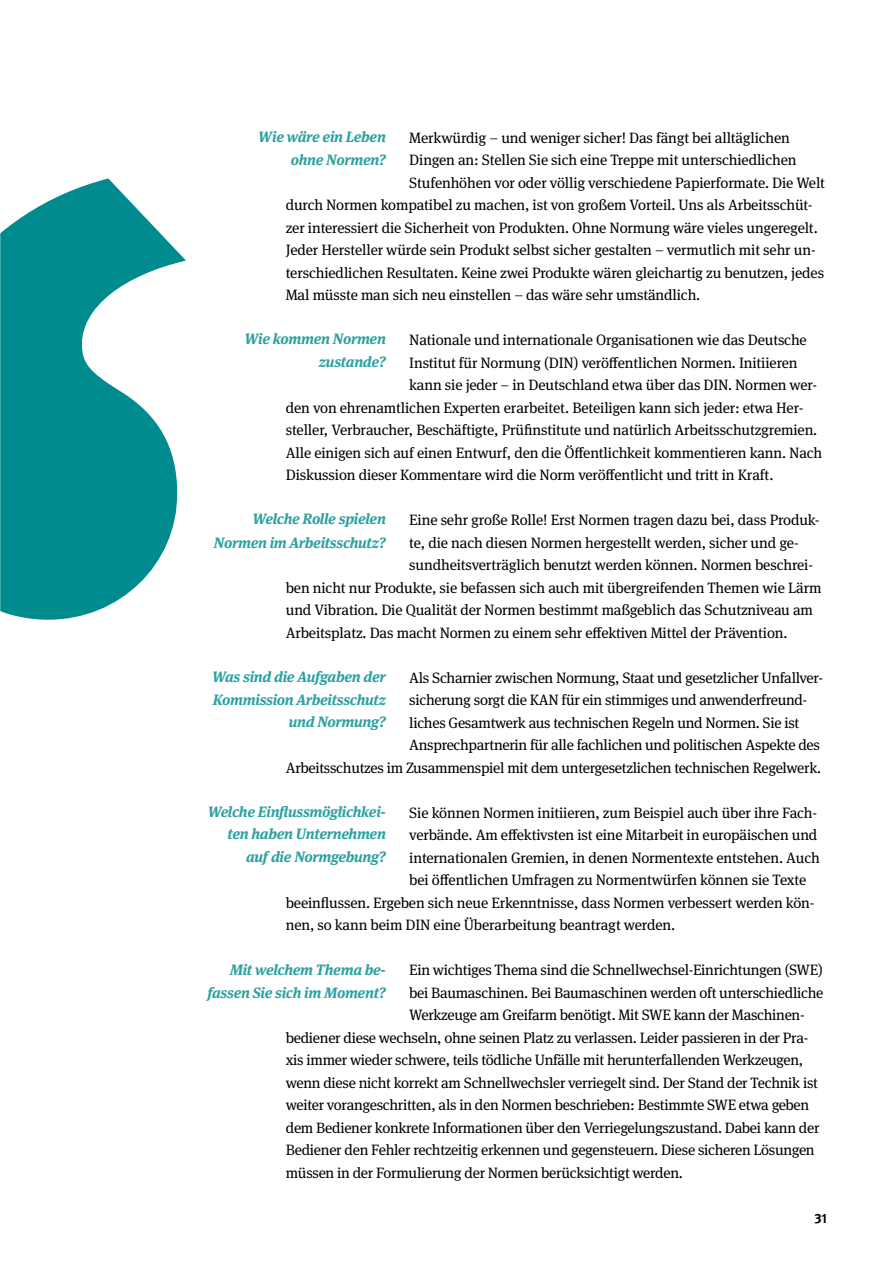
<style>
.page{position:relative;width:893px;height:1263px;background:#fff}
.page>*{position:absolute;margin:0;border:0;box-sizing:border-box;transform-origin:0 0}
.t1{font:15px "DGUV Meta Serif";letter-spacing:-.01em;color:#000}
.t2{font:italic 700 15px/22.5px "DGUV Meta Serif";letter-spacing:-.02em;color:#2ea1a1;text-align:right}
.t3{font:700 13.5px "DGUV Meta";color:#000}
</style>
<div class="page">
<svg style="left:0;top:178px;width:186px;height:442px;fill:#008c8e"></svg>
<p class="t2" style="left:258px;top:126px;width:129px">Wie wäre ein Leben ohne Normen?</p>
<p class="t1" style="left:409px;top:129px;width:382px">Merkwürdig – und weniger sicher! Das fängt bei alltäglichen</p>
<p class="t1" style="left:409px;top:151px;width:389px">Dingen an: Stellen Sie sich eine Treppe mit unterschiedlichen</p>
<p class="t1" style="left:409px;top:174px;width:417px">Stufenhöhen vor oder völlig verschiedene Papierformate. Die Welt</p>
<p class="t1" style="left:286px;top:196px;width:528px">durch Normen kompatibel zu machen, ist von großem Vorteil. Uns als Arbeitsschüt-</p>
<p class="t1" style="left:286px;top:219px;width:534px">zer interessiert die Sicherheit von Produkten. Ohne Normung wäre vieles ungeregelt.</p>
<p class="t1" style="left:286px;top:241px;width:531px">Jeder Hersteller würde sein Produkt selbst sicher gestalten – vermutlich mit sehr un-</p>
<p class="t1" style="left:286px;top:264px;width:540px">terschiedlichen Resultaten. Keine zwei Produkte wären gleichartig zu benutzen, jedes</p>
<p class="t1" style="left:286px;top:286px;width:416px">Mal müsste man sich neu einstellen – das wäre sehr umständlich.</p>
<p class="t2" style="left:244px;top:328px;width:143px">Wie kommen Normen zustande?</p>
<p class="t1" style="left:409px;top:331px;width:399px">Nationale und internationale Organisationen wie das Deutsche</p>
<p class="t1" style="left:409px;top:354px;width:390px">Institut für Normung (DIN) veröffentlichen Normen. Initiieren</p>
<p class="t1" style="left:409px;top:376px;width:409px">kann sie jeder – in Deutschland etwa über das DIN. Normen wer-</p>
<p class="t1" style="left:286px;top:399px;width:519px">den von ehrenamtlichen Experten erarbeitet. Beteiligen kann sich jeder: etwa Her-</p>
<p class="t1" style="left:286px;top:421px;width:533px">steller, Verbraucher, Beschäftigte, Prüfinstitute und natürlich Arbeitsschutzgremien.</p>
<p class="t1" style="left:286px;top:444px;width:538px">Alle einigen sich auf einen Entwurf, den die Öffentlichkeit kommentieren kann. Nach</p>
<p class="t1" style="left:286px;top:466px;width:489px">Diskussion dieser Kommentare wird die Norm veröffentlicht und tritt in Kraft.</p>
<p class="t2" style="left:214px;top:507px;width:173px;line-height:24px">Welche Rolle spielen<br>Normen im Arbeitsschutz?</p>
<p class="t1" style="left:409px;top:511px;width:412px">Eine sehr große Rolle! Erst Normen tragen dazu bei, dass Produk-</p>
<p class="t1" style="left:409px;top:534px;width:391px">te, die nach diesen Normen hergestellt werden, sicher und ge-</p>
<p class="t1" style="left:409px;top:556px;width:405px">sundheitsverträglich benutzt werden können. Normen beschrei-</p>
<p class="t1" style="left:286px;top:579px;width:537px">ben nicht nur Produkte, sie befassen sich auch mit übergreifenden Themen wie Lärm</p>
<p class="t1" style="left:286px;top:601px;width:529px">und Vibration. Die Qualität der Normen bestimmt maßgeblich das Schutzniveau am</p>
<p class="t1" style="left:286px;top:624px;width:503px">Arbeitsplatz. Das macht Normen zu einem sehr effektiven Mittel der Prävention.</p>
<p class="t2" style="left:212px;top:666px;width:175px">Was sind die Aufgaben der<br>Kommission Arbeitsschutz und Normung?</p>
<p class="t1" style="left:409px;top:669px;width:415px">Als Scharnier zwischen Normung, Staat und gesetzlicher Unfallver-</p>
<p class="t1" style="left:409px;top:691px;width:399px">sicherung sorgt die KAN für ein stimmiges und anwenderfreund-</p>
<p class="t1" style="left:409px;top:714px;width:392px">liches Gesamtwerk aus technischen Regeln und Normen. Sie ist</p>
<p class="t1" style="left:409px;top:736px;width:412px">Ansprechpartnerin für alle fachlichen und politischen Aspekte des</p>
<p class="t1" style="left:286px;top:759px;width:537px">Arbeitsschutzes im Zusammenspiel mit dem untergesetzlichen technischen Regelwerk.</p>
<p class="t2" style="left:208px;top:800px;width:180px">Welche Einflussmöglichkei&shy;ten haben Unternehmen auf die Normgebung?</p>
<p class="t1" style="left:409px;top:804px;width:409px">Sie können Normen initiieren, zum Beispiel auch über ihre Fach-</p>
<p class="t1" style="left:409px;top:826px;width:410px">verbände. Am effektivsten ist eine Mitarbeit in europäischen und</p>
<p class="t1" style="left:409px;top:849px;width:412px">internationalen Gremien, in denen Normentexte entstehen. Auch</p>
<p class="t1" style="left:409px;top:871px;width:399px">bei öffentlichen Umfragen zu Normentwürfen können sie Texte</p>
<p class="t1" style="left:286px;top:894px;width:530px">beeinflussen. Ergeben sich neue Erkenntnisse, dass Normen verbessert werden kön-</p>
<p class="t1" style="left:286px;top:916px;width:391px">nen, so kann beim DIN eine Überarbeitung beantragt werden.</p>
<p class="t2" style="left:208px;top:959px;width:180px">Mit welchem Thema be&shy;fassen Sie sich im Moment?</p>
<p class="t1" style="left:409px;top:961px;width:415px">Ein wichtiges Thema sind die Schnellwechsel-Einrichtungen (SWE)</p>
<p class="t1" style="left:409px;top:984px;width:416px">bei Baumaschinen. Bei Baumaschinen werden oft unterschiedliche</p>
<p class="t1" style="left:409px;top:1006px;width:397px">Werkzeuge am Greifarm benötigt. Mit SWE kann der Maschinen-</p>
<p class="t1" style="left:286px;top:1029px;width:524px">bediener diese wechseln, ohne seinen Platz zu verlassen. Leider passieren in der Pra-</p>
<p class="t1" style="left:286px;top:1051px;width:519px">xis immer wieder schwere, teils tödliche Unfälle mit herunterfallenden Werkzeugen,</p>
<p class="t1" style="left:286px;top:1074px;width:534px">wenn diese nicht korrekt am Schnellwechsler verriegelt sind. Der Stand der Technik ist</p>
<p class="t1" style="left:286px;top:1096px;width:525px">weiter vorangeschritten, als in den Normen beschrieben: Bestimmte SWE etwa geben</p>
<p class="t1" style="left:286px;top:1119px;width:535px">dem Bediener konkrete Informationen über den Verriegelungszustand. Dabei kann der</p>
<p class="t1" style="left:286px;top:1141px;width:530px">Bediener den Fehler rechtzeitig erkennen und gegensteuern. Diese sicheren Lösungen</p>
<p class="t1" style="left:286px;top:1164px;width:399px">müssen in der Formulierung der Normen berücksichtigt werden.</p>
<p class="t3" style="left:814px;top:1210px;width:14px">31</p>
</div>
